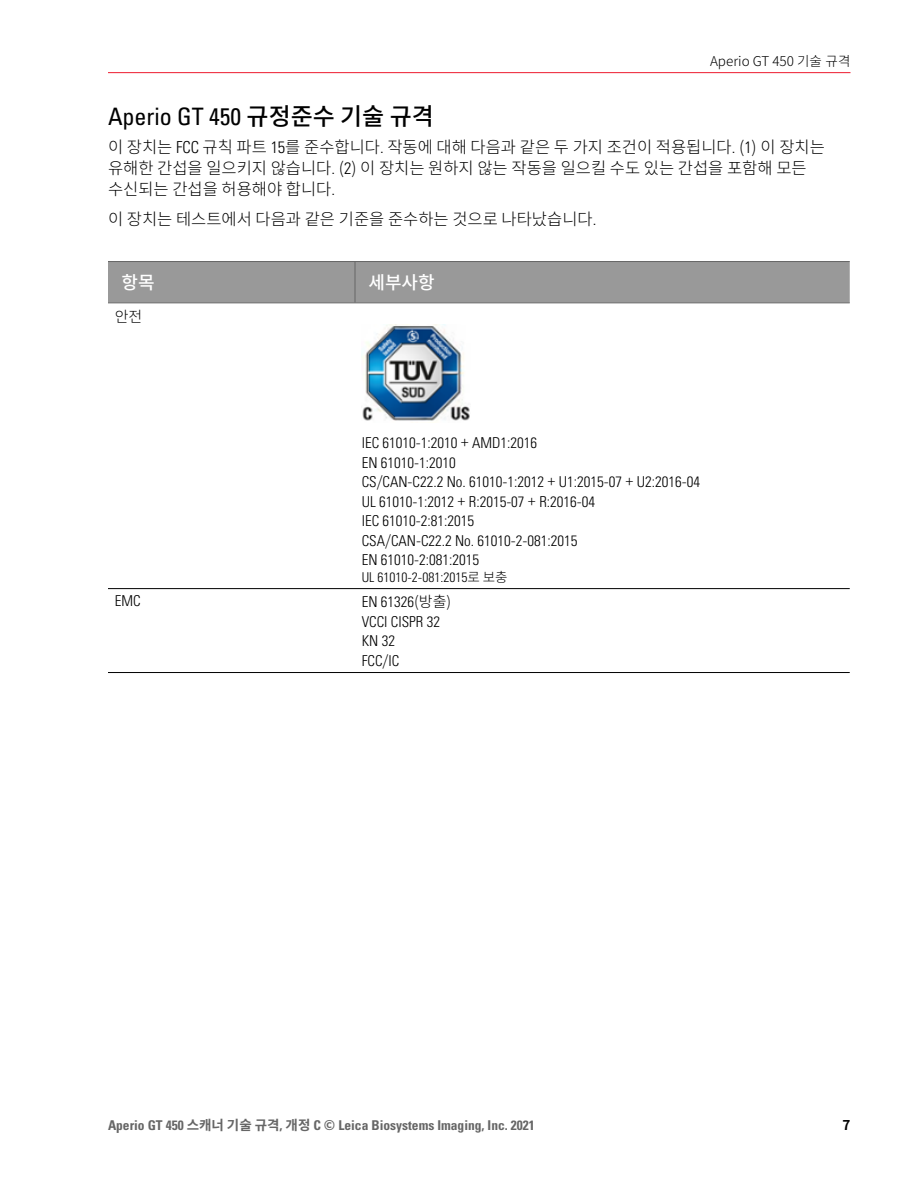
<style>
.page{position:relative;width:918px;height:1188px;background:#fff}
.page>*{position:absolute;margin:0;border:0;box-sizing:border-box;transform-origin:0 0}
.t1{font:condensed 24px "Univers LT Std";color:#000}
.t2{font:500 18px "Noto Sans CJ Kkr";color:#fff}
.t3{font:300 16.5px/21px "Noto Sans CJ Kkr";color:#000}
.t4{font:300 condensed 15px/19.5px "Univers LT Std";color:#000}
.t5{font:300 15px "Noto Sans CJ Kkr";color:#000}
.t6{font:700 condensed 13.5px "Univers LT Std";color:#666}
.t7{font:300 condensed 13.5px "Univers LT Std";color:#000}
.t8{font:300 13.5px "Noto Sans CJ Kkr";color:#000}
.t9{font:700 13.5px "Noto Sans CJ Kkr";color:#000}
.s1{font-family:"Noto Sans CJ Kkr";font-weight:500;font-stretch:normal}
.s2{font-family:"Univers LT Std";font-stretch:condensed}
.s3{font-family:"Noto Sans CJ Kkr";font-stretch:normal}
</style>
<div class="page">
<hr style="left:108px;top:72px;width:742px;height:1px;background:#ed1b2f">
<div style="left:108px;top:262px;width:742px;height:40px;background:#999"></div>
<svg style="left:108px;top:303px;width:742px;height:287px"></svg>
<hr style="left:108px;top:261px;width:247px;height:1px;background:#666">
<hr style="left:355px;top:261px;width:495px;height:1px;background:#666">
<hr style="left:355px;top:262px;width:1px;height:40px;background:#666">
<hr style="left:108px;top:302px;width:247px;height:1px;background:#666">
<hr style="left:355px;top:302px;width:495px;height:1px;background:#666">
<hr style="left:108px;top:588px;width:247px;height:1px;background:#000">
<hr style="left:108px;top:672px;width:247px;height:1px;background:#000">
<hr style="left:355px;top:588px;width:495px;height:1px;background:#000">
<hr style="left:355px;top:672px;width:495px;height:1px;background:#000">
<img style="left:362px;top:324px;width:109px;height:98px">
<p class="t8" style="left:710px;top:53px;width:142px">Aperio GT 450 기술 규격</p>
<h1 class="t1" style="left:108px;top:102px;width:327px">Aperio GT 450 <span class="s1">규정준수 기술 규격</span></h1>
<p class="t3" style="left:108px;top:137px;width:718px">이 장치는 <span class="s2">FCC</span> 규칙 파트 <span class="s2">15</span>를 준수합니다<span class="s2">.</span> 작동에 대해 다음과 같은 두 가지 조건이 적용됩니다<span class="s2">.</span> (<span class="s2">1</span>) 이 장치는 유해한 간섭을 일으키지 않습니다<span class="s2">.</span> (<span class="s2">2</span>) 이 장치는 원하지 않는 작동을 일으킬 수도 있는 간섭을 포함해 모든 수신되는 간섭을 허용해야 합니다<span class="s2">.</span></p>
<p class="t3" style="left:108px;top:209px;width:490px">이 장치는 테스트에서 다음과 같은 기준을 준수하는 것으로 나타났습니다<span class="s2">.</span></p>
<p class="t2" style="left:121px;top:273px;width:35px">항목</p>
<p class="t2" style="left:368px;top:273px;width:68px">세부사항</p>
<p class="t5" style="left:115px;top:308px;width:29px">안전</p>
<p class="t4" style="left:362px;top:433px;width:340px">IEC 61010<span class="s3">-</span>1:2010 <span class="s3">+</span> AMD1:2016<br>EN 61010<span class="s3">-</span>1:2010<br>CS<span class="s3">/</span>CAN<span class="s3">-</span>C22.2 No. 61010<span class="s3">-</span>1:2012 <span class="s3">+</span> U1:2015<span class="s3">-</span>07 <span class="s3">+</span> U2:2016<span class="s3">-</span>04<br>UL 61010<span class="s3">-</span>1:2012 <span class="s3">+</span> R:2015<span class="s3">-</span>07 <span class="s3">+</span> R:2016<span class="s3">-</span>04<br>IEC 61010<span class="s3">-</span>2:81:2015<br>CSA<span class="s3">/</span>CAN<span class="s3">-</span>C22.2 No. 61010<span class="s3">-</span>2<span class="s3">-</span>081:2015<br>EN 61010<span class="s3">-</span>2:081:2015</p>
<p class="t7" style="left:362px;top:569px;width:147px">UL 61010<span class="s3">-</span>2<span class="s3">-</span>081:2015<span class="s3">로 보충</span></p>
<p class="t4" style="left:115px;top:591px;width:27px">EMC</p>
<p class="t4" style="left:362px;top:592px;width:91px">EN 61326<span class="s3">(방출)<br></span>VCCI CISPR 32<br>KN 32<br>FCC<span class="s3">/</span>IC</p>
<p class="t6" style="left:108px;top:1117px;width:428px">Aperio GT 450 <span class="s3">스캐너 기술 규격</span>, <span class="s3">개정</span> C <span class="s3">©</span> Leica Biosystems Imaging, Inc. 2021</p>
<p class="t9" style="left:843px;top:1117px;width:9px">7</p>
</div>
